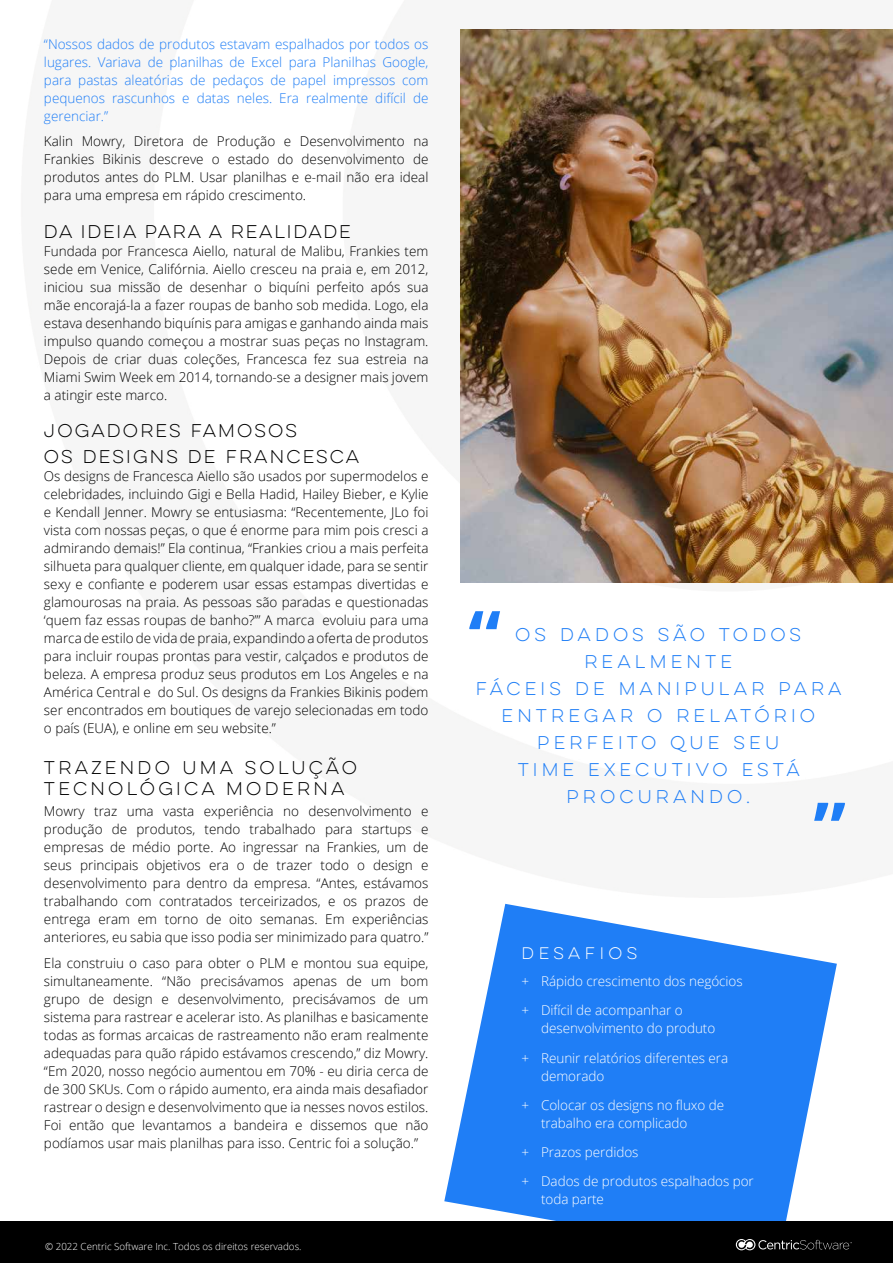
<style>
.page{position:relative;width:893px;height:1263px;background:#fff}
.page>*{position:absolute;margin:0;border:0;box-sizing:border-box;transform-origin:0 0}
.t1{font:700 73.5px "Open Sans";color:#1f7ef6}
.t2{font:16.5px/27px "Lulo Clean One";letter-spacing:.05em;color:#1f7ef6;text-align:center}
.t3{font:16.5px/25.5px "Lulo Clean One";letter-spacing:-.07em;color:#000}
.t4{font:16.5px/21px "Lulo Clean One";color:#000}
.t5{font:16.5px "Lulo Clean One";letter-spacing:-.09em;color:#000}
.t6{font:15px "Lulo Clean One";letter-spacing:.1em;color:#fff}
.t7{font:300 13.5px/18px "Open Sans";color:#000;text-align:justify}
.t8{font:300 13.5px/29.1px "Open Sans";letter-spacing:-.005em;color:#fff}
.t9{font:300 13.5px/18px "Open Sans";color:#1f7ef6;text-align:justify}
.t10{font:300 9.75px "Open Sans";color:#fff}
</style>
<div class="page">
<img style="left:461px;top:30px;width:432px;height:553px">
<svg style="left:444px;top:904px;width:393px;height:318px;fill:#1f7ef6"></svg>
<div style="left:0;top:1222px;width:893px;height:41px;background:#000"></div>
<svg style="left:736px;top:1239px;width:116px;height:11px"></svg>
<p class="t9" style="left:44px;top:34px;width:386px">“Nossos dados de produtos estavam espalhados por todos os lugares. Variava de planilhas de Excel para Planilhas Google, para pastas aleatórias de pedaços de papel impressos com pequenos rascunhos e datas neles. Era realmente difícil de gerenciar.”</p>
<p class="t7" style="left:44px;top:132px;width:386px">Kalin Mowry, Diretora de Produção e Desenvolvimento na Frankies Bikinis descreve o estado do desenvolvimento de produtos antes do PLM. Usar planilhas e e-mail não era ideal para uma empresa em rápido crescimento.</p>
<p class="t5" style="left:44px;top:220px;width:312px">DA IDEIA PARA A REALIDADE</p>
<p class="t7" style="left:44px;top:242px;width:386px">Fundada por Francesca Aiello, natural de Malibu, Frankies tem sede em Venice, Califórnia. Aiello cresceu na praia e, em 2012, iniciou sua missão de desenhar o biquíni perfeito após sua mãe encorajá-la a fazer roupas de banho sob medida. Logo, ela estava desenhando biquínis para amigas e ganhando ainda mais impulso quando começou a mostrar suas peças no Instagram.<br>Depois de criar duas coleções, Francesca fez sua estreia na Miami Swim Week em 2014, tornando-se a designer mais jovem a atingir este marco.</p>
<p class="t3" style="left:44px;top:418px;width:320px">JOGADORES FAMOSOS<br>OS DESIGNS DE FRANCESCA</p>
<p class="t7" style="left:44px;top:466px;width:386px">Os designs de Francesca Aiello são usados por supermodelos e celebridades, incluindo Gigi e Bella Hadid, Hailey Bieber, e Kylie e Kendall Jenner. Mowry se entusiasma: “Recentemente, JLo foi vista com nossas peças, o que é enorme para mim pois cresci a admirando demais!” Ela continua, “Frankies criou a mais perfeita silhueta para qualquer cliente, em qualquer idade, para se sentir sexy e confiante e poderem usar essas estampas divertidas e glamourosas na praia. As pessoas são paradas e questionadas ‘quem faz essas roupas de banho?’” A marca evoluiu para uma marca de estilo de vida de praia, expandindo a oferta de produtos para incluir roupas prontas para vestir, calçados e produtos de beleza. A empresa produz seus produtos em Los Angeles e na América Central e do Sul. Os designs da Frankies Bikinis podem ser encontrados em boutiques de varejo selecionadas em todo o país (EUA), e online em seu website.”</p>
<p class="t4" style="left:44px;top:757px;width:318px">TRAZENDO UMA SOLUÇÃO<br>TECNOLÓGICA MODERNA</p>
<p class="t7" style="left:44px;top:802px;width:386px">Mowry traz uma vasta experiência no desenvolvimento e produção de produtos, tendo trabalhado para startups e empresas de médio porte. Ao ingressar na Frankies, um de seus principais objetivos era o de trazer todo o design e desenvolvimento para dentro da empresa. “Antes, estávamos trabalhando com contratados terceirizados, e os prazos de entrega eram em torno de oito semanas. Em experiências anteriores, eu sabia que isso podia ser minimizado para quatro.”</p>
<p class="t7" style="left:44px;top:953px;width:386px">Ela construiu o caso para obter o PLM e montou sua equipe, simultaneamente. “Não precisávamos apenas de um bom grupo de design e desenvolvimento, precisávamos de um sistema para rastrear e acelerar isto. As planilhas e basicamente todas as formas arcaicas de rastreamento não eram realmente adequadas para quão rápido estávamos crescendo,” diz Mowry. “Em 2020, nosso negócio aumentou em 70% - eu diria cerca de de 300 SKUs. Com o rápido aumento, era ainda mais desafiador rastrear o design e desenvolvimento que ia nesses novos estilos.<br>Foi então que levantamos a bandeira e dissemos que não podíamos usar mais planilhas para isso. Centric foi a solução.”</p>
<p class="t10" style="left:45px;top:1240px;width:258px">© 2022 Centric Software Inc. Todos os direitos reservados.</p>
<h1 class="t1" style="left:468px;top:585px;width:34px">“</h1>
<p class="t2" style="left:476px;top:622px;width:371px">OS DADOS SÃO TODOS<br>REALMENTE<br>FÁCEIS DE MANIPULAR PARA<br>ENTREGAR O RELATÓRIO<br>PERFEITO QUE SEU<br>TIME EXECUTIVO ESTÁ<br>PROCURANDO.</p>
<h1 class="t1" style="left:846px;top:847px;width:34px;rotate:-180deg">“</h1>
<p class="t6" style="left:522px;top:943px;width:120px">DESAFIOS</p>
<p class="t8" style="left:522px;top:966px;width:223px">+ Rápido crescimento dos negócios + Difícil de acompanhar o</p>
<p class="t8" style="left:522px;top:1013px;width:208px;text-align:center">desenvolvimento do produto<br>+ Reunir relatórios diferentes era</p>
<p class="t8" style="left:522px;top:1061px;width:204px;text-indent:20px">demorado<br>+ Colocar os designs no fluxo de</p>
<p class="t8" style="left:522px;top:1108px;width:234px;text-indent:20px">trabalho era complicado<br>+ Prazos perdidos<br>+ Dados de produtos espalhados por</p>
<p class="t8" style="left:541px;top:1184px;width:64px">toda parte</p>
</div>
